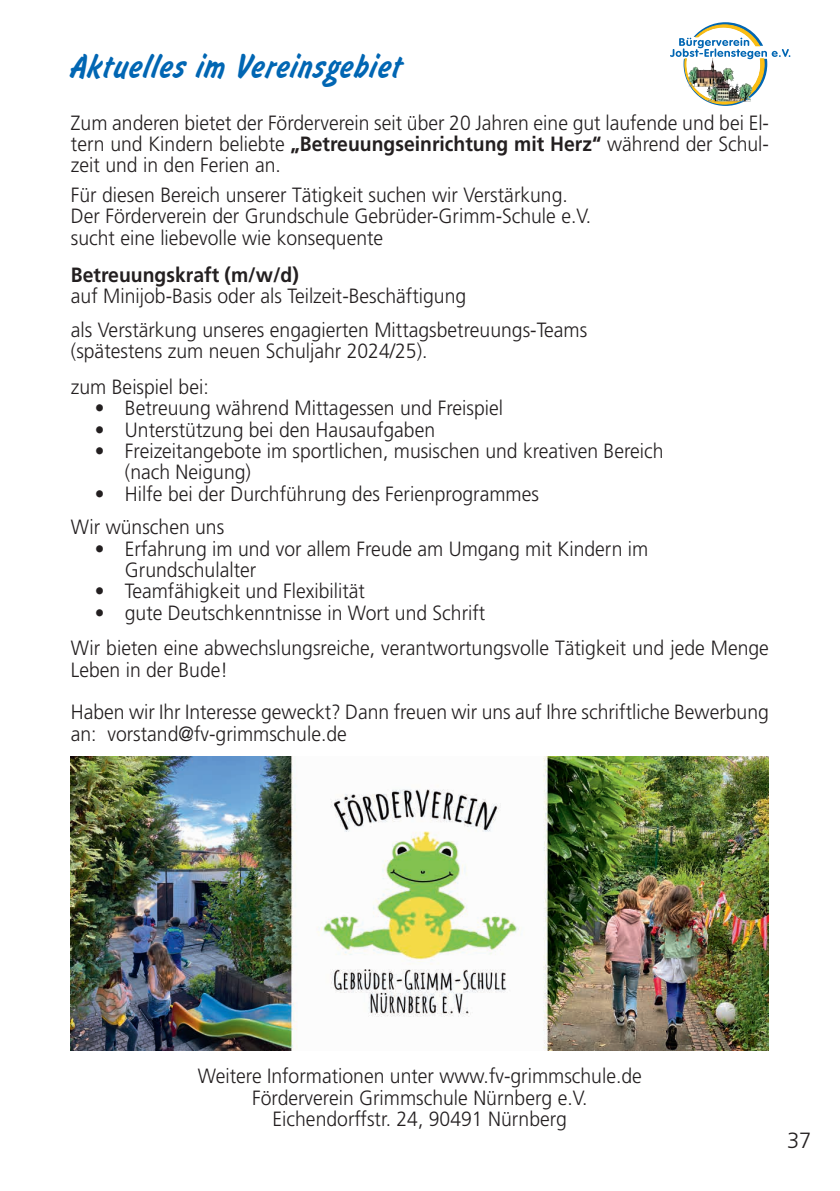
<style>
.page{position:relative;width:840px;height:1191px;background:#fff}
.page>*{position:absolute;margin:0;border:0;box-sizing:border-box;transform-origin:0 0}
.t1{font:36px "Flash D Ligh";letter-spacing:.055em;color:#0166b3}
.t2{font:300 22px "Frutiger";color:#231f20}
.t3{font:300 20.6px/21.4px "Frutiger";color:#231f20;scale:.94 1}
.t4{font:700 20.6px "Frutiger";color:#231f20;scale:.94 1}
.s1{font-weight:700}
</style>
<div class="page">
<img style="left:670px;top:22px;width:120px;height:84px">
<img style="left:71px;top:756px;width:697px;height:294px">
<h1 class="t1" style="left:71px;top:47px;width:331px">Aktuelles im Vereinsgebiet</h1>
<p class="t3" style="left:71px;top:112px;width:743px;text-align:justify">Zum anderen bietet der Förderverein seit über 20 Jahren eine gut laufende und bei El&shy;tern und Kindern beliebte <span class="s1">„Betreuungseinrichtung mit Herz“</span> während der Schul&shy;zeit und in den Ferien an.</p>
<p class="t3" style="left:71px;top:184px;width:554px">Für diesen Bereich unserer Tätigkeit suchen wir Verstärkung.<br>Der Förderverein der Grundschule Gebrüder-Grimm-Schule e.V. sucht eine liebevolle wie konsequente</p>
<p class="t4" style="left:71px;top:263px;width:244px">Betreuungskraft (m/w/d)</p>
<p class="t3" style="left:71px;top:279px;width:550px;line-height:33.4px">auf Minijob-Basis oder als Teilzeit-Beschäftigung<br>als Verstärkung unseres engagierten Mittagsbetreuungs-Teams</p>
<p class="t3" style="left:71px;top:333px;width:380px;line-height:35.4px">(spätestens zum neuen Schuljahr 2024/25). zum Beispiel bei:</p>
<p class="t3" style="left:95px;top:397px;width:435px">• Betreuung während Mittagessen und Freispiel</p>
<p class="t3" style="left:95px;top:418px;width:363px">• Unterstützung bei den Hausaufgaben</p>
<p class="t3" style="left:125px;top:440px;width:574px;text-indent:-30px">• Freizeitangebote im sportlichen, musischen und kreativen Bereich (nach Neigung)</p>
<p class="t3" style="left:71px;top:477px;width:499px;line-height:33.4px;text-indent:24px">• Hilfe bei der Durchführung des Ferienprogrammes<br>Wir wünschen uns</p>
<p class="t3" style="left:125px;top:537px;width:558px;text-indent:-30px">• Erfahrung im und vor allem Freude am Umgang mit Kindern im<br>Grundschulalter</p>
<p class="t3" style="left:95px;top:580px;width:289px">• Teamfähigkeit und Flexibilität</p>
<p class="t3" style="left:71px;top:595px;width:743px;line-height:35.4px;text-indent:24px">• gute Deutschkenntnisse in Wort und Schrift<br>Wir bieten eine abwechslungsreiche, verantwortungsvolle Tätigkeit und jede Menge</p>
<p class="t3" style="left:71px;top:648px;width:743px;line-height:42.8px">Leben in der Bude!<br>Haben wir Ihr Interesse geweckt? Dann freuen wir uns auf Ihre schriftliche Bewerbung</p>
<p class="t3" style="left:71px;top:723px;width:295px">an: vorstand@fv-grimmschule.de</p>
<p class="t3" style="left:198px;top:1065px;width:473px;text-align:center">Weitere Informationen unter www.fv-grimmschule.de<br>Förderverein Grimmschule Nürnberg e.V.<br>Eichendorffstr. 24, 90491 Nürnberg</p>
<p class="t2" style="left:786px;top:1128px;width:26px">37</p>
</div>
